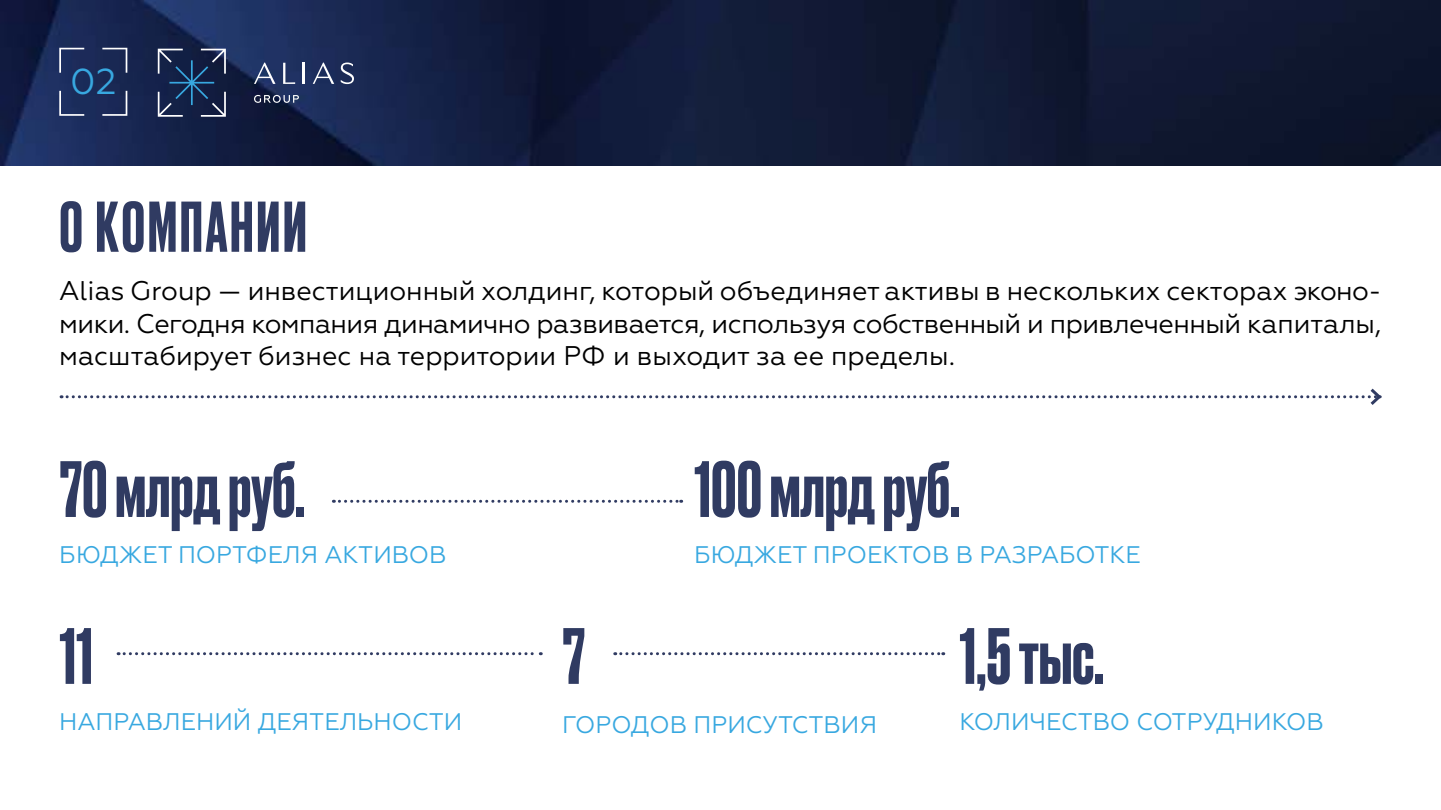
<style>
.page{position:relative;width:1441px;height:810px;background:#fff}
.page>*{position:absolute;margin:0;border:0;box-sizing:border-box;transform-origin:0 0}
.t1{font:500 75px "Druk Cyr";color:#303b62}
.t2{font:500 67.5px "Druk Cyr";letter-spacing:.045em;color:#303b62}
.t3{font:36px "Geometria";color:#38a8e0}
.t4{font:27px/32.4px "Geometria";color:#000;text-align:justify}
.t5{font:24px "Geometria";color:#38a8e0}
</style>
<div class="page">
<img style="left:0;top:0;width:1440px;height:165px">
<svg style="left:59px;top:48px;width:25px;height:25px"></svg>
<svg style="left:59px;top:91px;width:25px;height:25px"></svg>
<svg style="left:102px;top:48px;width:25px;height:25px"></svg>
<svg style="left:102px;top:91px;width:25px;height:25px"></svg>
<svg style="left:254px;top:63px;width:21px;height:21px"></svg>
<svg style="left:283px;top:63px;width:12px;height:21px"></svg>
<hr style="left:303px;top:63px;width:2px;height:21px;background:#fff">
<svg style="left:313px;top:63px;width:21px;height:21px"></svg>
<svg style="left:341px;top:63px;width:13px;height:21px"></svg>
<svg style="left:254px;top:95px;width:45px;height:8px"></svg>
<svg style="left:158px;top:49px;width:68px;height:68px;background:#293b5d"></svg>
<svg style="left:333px;top:500px;width:348px;height:3px"></svg>
<svg style="left:118px;top:652px;width:423px;height:3px"></svg>
<svg style="left:614px;top:652px;width:329px;height:3px"></svg>
<svg style="left:61px;top:388px;width:1321px;height:17px"></svg>
<h3 class="t3" style="left:70px;top:60px;width:48px">02</h3>
<h2 class="t2" style="left:59px;top:181px;width:249px">О КОМПАНИИ</h2>
<p class="t4" style="left:59px;top:275px;width:1323px">Alias Group — инвестиционный холдинг, который объединяет активы в нескольких секторах эконо&shy;мики. Сегодня компания динамично развивается, используя собственный и привлеченный капиталы, масштабирует бизнес на территории РФ и выходит за ее пределы.</p>
<h1 class="t1" style="left:59px;top:438px;width:248px">70 млрд руб.</h1>
<p class="t5" style="left:59px;top:541px;width:389px">БЮДЖЕТ ПОРТФЕЛЯ АКТИВОВ</p>
<h1 class="t1" style="left:59px;top:605px;width:35px">11</h1>
<p class="t5" style="left:59px;top:707px;width:404px">НАПРАВЛЕНИЙ ДЕЯТЕЛЬНОСТИ</p>
<h1 class="t1" style="left:694px;top:438px;width:267px">100 млрд руб.</h1>
<p class="t5" style="left:694px;top:541px;width:448px">БЮДЖЕТ ПРОЕКТОВ В РАЗРАБОТКЕ</p>
<h1 class="t1" style="left:562px;top:605px;width:24px">7</h1>
<p class="t5" style="left:562px;top:711px;width:316px">ГОРОДОВ ПРИСУТСТВИЯ</p>
<h1 class="t1" style="left:959px;top:605px;width:146px">1,5 тыс.</h1>
<p class="t5" style="left:959px;top:707px;width:366px">КОЛИЧЕСТВО СОТРУДНИКОВ</p>
</div>
